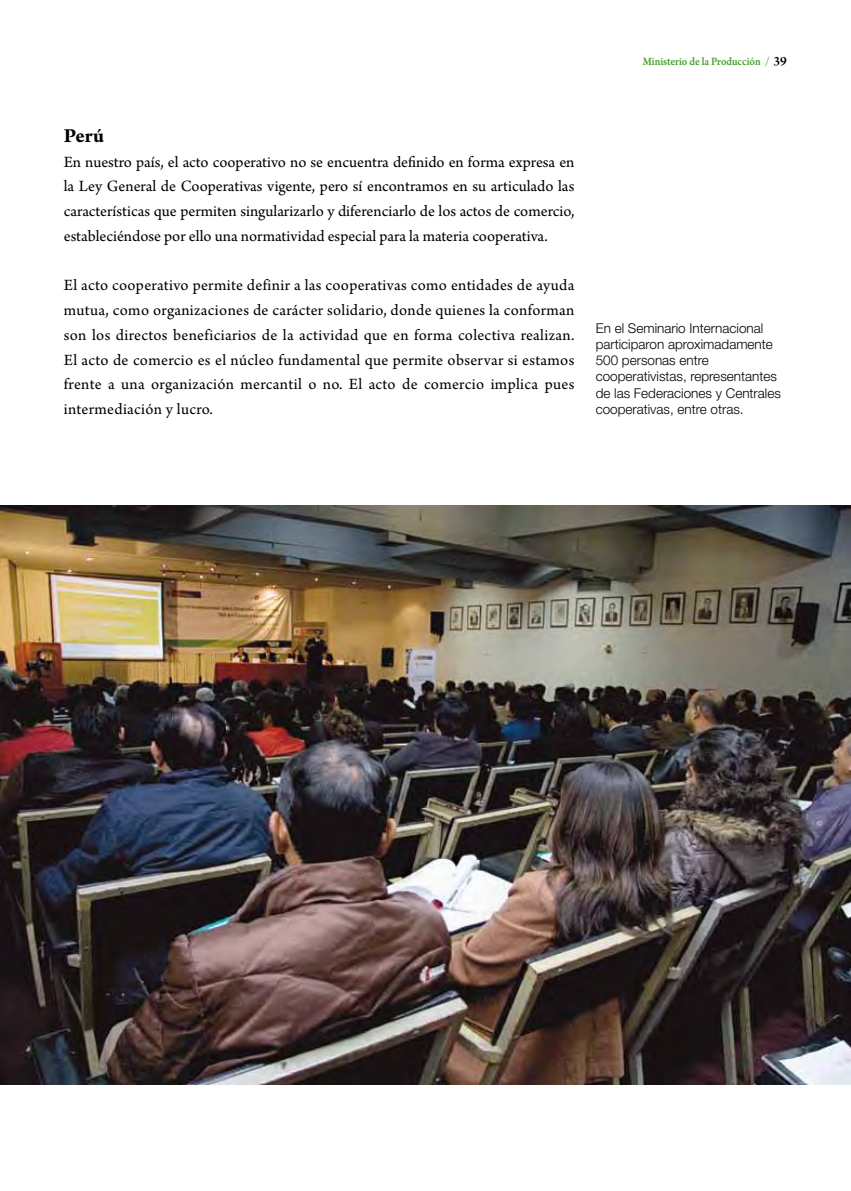
<style>
.page{position:relative;width:851px;height:1191px;background:#fff}
.page>*{position:absolute;margin:0;border:0;box-sizing:border-box;transform-origin:0 0}
.t1{font:700 21px "Arno Pro";color:#000}
.t2{font:16.5px/24.8px "Arno Pro";letter-spacing:.005em;color:#000;text-align:justify}
.t3{font:300 13.5px/16.2px "Helvetica Neue";color:#000}
.t4{font:600 12px "Arno Pro";color:#44a12b;scale:.9 1}
.s1{font-size:13.5px;color:#000}
</style>
<div class="page">
<img style="left:0;top:505px;width:850px;height:579px">
<p class="t4" style="left:642px;top:54px;width:162px">Ministerio de la Producción / <span class="s1">39</span></p>
<p class="t1" style="left:64px;top:123px;width:42px">Perú</p>
<p class="t2" style="left:64px;top:150px;width:512px">En nuestro país, el acto cooperativo no se encuentra definido en forma expresa en la Ley General de Cooperativas vigente, pero sí encontramos en su articulado las características que permiten singularizarlo y diferenciarlo de los actos de comercio, estableciéndose por ello una normatividad especial para la materia cooperativa.</p>
<p class="t2" style="left:64px;top:274px;width:512px">El acto cooperativo permite definir a las cooperativas como entidades de ayuda mutua, como organizaciones de carácter solidario, donde quienes la conforman son los directos beneficiarios de la actividad que en forma colectiva realizan.<br>El acto de comercio es el núcleo fundamental que permite observar si estamos frente a una organización mercantil o no. El acto de comercio implica pues intermediación y lucro.</p>
<p class="t3" style="left:595px;top:319px;width:187px">En el Seminario Internacional participaron aproximadamente<br>500 personas entre cooperativistas, representantes de las Federaciones y Centrales cooperativas, entre otras.</p>
</div>
